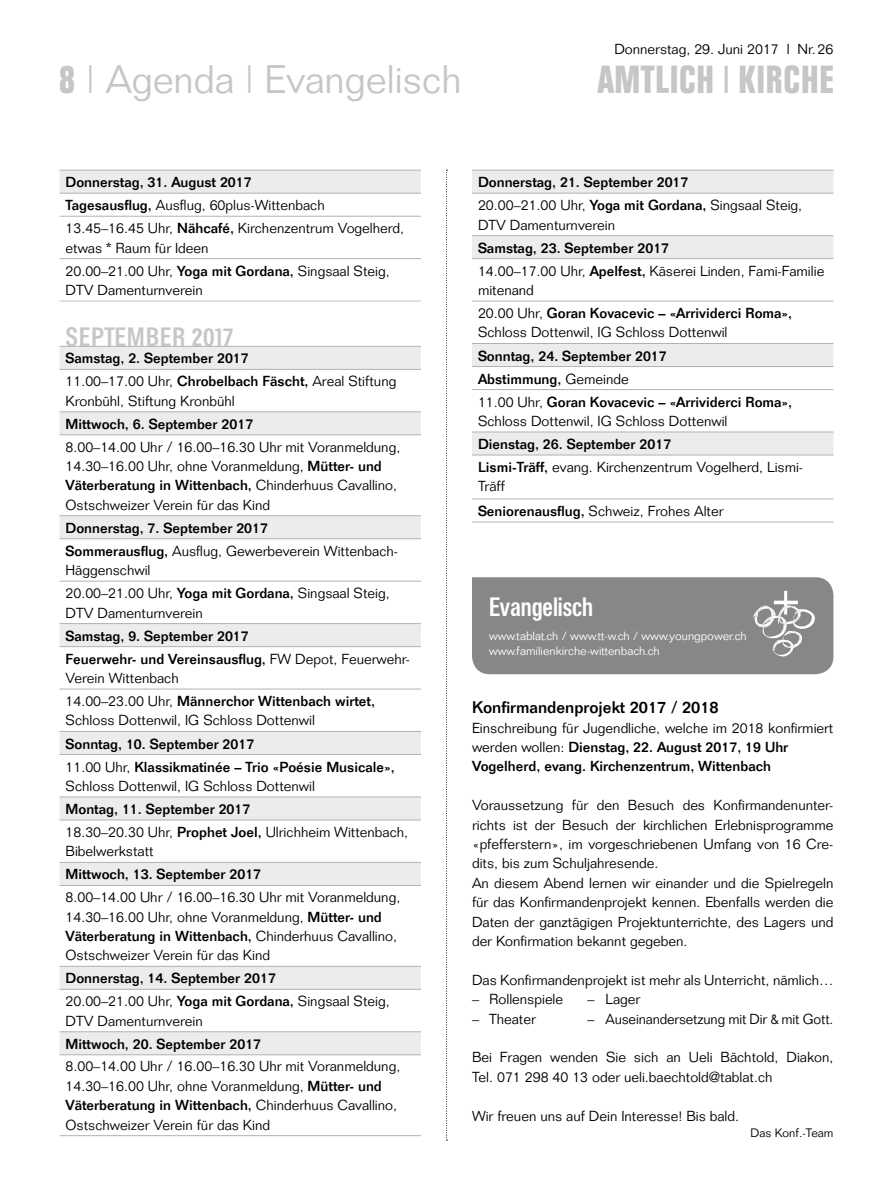
<style>
.page{position:relative;width:893px;height:1191px;background:#fff}
.page>*{position:absolute;margin:0;border:0;box-sizing:border-box;transform-origin:0 0}
.t1{font:300 39px "Folio";color:#c5c6c6}
.t2{font:700 39px "Folio Condensed BQ";letter-spacing:.03em;color:#c5c6c6}
.t3{font:500 26.25px "Folio Condensed BQ";letter-spacing:.04em;color:#c5c6c6}
.t4{font:500 26.25px "Folio Condensed BQ";color:#fff}
.t5{font:500 16.5px "Folio";color:#000}
.t6{font:300 14.25px/19.4px "Folio";color:#000}
.t7{font:500 14.25px/23.1px "Folio";color:#000}
.t8{font:300 12px/15px "Folio BQ";color:#fff}
.t9{font:300 12px "Folio";color:#000}
.s1{font-family:"Folio Condensed BQ";font-weight:700}
.s2{font-family:"Folio BQ";font-weight:300}
.s3{font-weight:500}
.s4{font-weight:300}
</style>
<div class="page">
<svg style="left:446px;top:170px;width:1px;height:970px"></svg>
<svg style="left:472px;top:171px;width:361px;height:283px"></svg>
<hr style="left:472px;top:170px;width:361px;height:1px;background:#b1b2b3">
<hr style="left:472px;top:193px;width:361px;height:1px;background:#b1b2b3">
<hr style="left:472px;top:235px;width:361px;height:1px;background:#b1b2b3">
<hr style="left:472px;top:258px;width:361px;height:1px;background:#b1b2b3">
<hr style="left:472px;top:301px;width:361px;height:1px;background:#b1b2b3">
<hr style="left:472px;top:343px;width:361px;height:1px;background:#b1b2b3">
<hr style="left:472px;top:366px;width:361px;height:1px;background:#b1b2b3">
<hr style="left:472px;top:389px;width:361px;height:1px;background:#b1b2b3">
<hr style="left:472px;top:431px;width:361px;height:1px;background:#b1b2b3">
<hr style="left:472px;top:454px;width:361px;height:1px;background:#b1b2b3">
<hr style="left:472px;top:498px;width:361px;height:1px;background:#b1b2b3">
<hr style="left:472px;top:521px;width:361px;height:1px;background:#b1b2b3">
<svg style="left:60px;top:171px;width:361px;height:883px"></svg>
<hr style="left:60px;top:346px;width:361px;height:1px;background:#b1b2b3">
<hr style="left:60px;top:301px;width:361px;height:1px;background:#c5c6c6">
<hr style="left:60px;top:170px;width:361px;height:1px;background:#b1b2b3">
<hr style="left:60px;top:193px;width:361px;height:1px;background:#b1b2b3">
<hr style="left:60px;top:216px;width:361px;height:1px;background:#b1b2b3">
<hr style="left:60px;top:258px;width:361px;height:1px;background:#b1b2b3">
<hr style="left:60px;top:369px;width:361px;height:1px;background:#b1b2b3">
<hr style="left:60px;top:411px;width:361px;height:1px;background:#b1b2b3">
<hr style="left:60px;top:434px;width:361px;height:1px;background:#b1b2b3">
<hr style="left:60px;top:515px;width:361px;height:1px;background:#b1b2b3">
<hr style="left:60px;top:538px;width:361px;height:1px;background:#b1b2b3">
<hr style="left:60px;top:581px;width:361px;height:1px;background:#b1b2b3">
<hr style="left:60px;top:623px;width:361px;height:1px;background:#b1b2b3">
<hr style="left:60px;top:646px;width:361px;height:1px;background:#b1b2b3">
<hr style="left:60px;top:688px;width:361px;height:1px;background:#b1b2b3">
<hr style="left:60px;top:731px;width:361px;height:1px;background:#b1b2b3">
<hr style="left:60px;top:754px;width:361px;height:1px;background:#b1b2b3">
<hr style="left:60px;top:796px;width:361px;height:1px;background:#b1b2b3">
<hr style="left:60px;top:819px;width:361px;height:1px;background:#b1b2b3">
<hr style="left:60px;top:862px;width:361px;height:1px;background:#b1b2b3">
<hr style="left:60px;top:885px;width:361px;height:1px;background:#b1b2b3">
<hr style="left:60px;top:966px;width:361px;height:1px;background:#b1b2b3">
<hr style="left:60px;top:989px;width:361px;height:1px;background:#b1b2b3">
<hr style="left:60px;top:1031px;width:361px;height:1px;background:#b1b2b3">
<hr style="left:60px;top:1054px;width:361px;height:1px;background:#b1b2b3">
<hr style="left:60px;top:1135px;width:361px;height:1px;background:#b1b2b3">
<div style="left:472px;top:577px;width:361px;height:97px;background:#868786"></div>
<p class="t6" style="left:614px;top:39px;width:221px">Donnerstag, 29. Juni 2017 l Nr.26</p>
<h1 class="t1" style="left:60px;top:56px;width:404px"><span class="s1">8</span> | Agenda | Evangelisch</h1>
<h1 class="t2" style="left:597px;top:58px;width:238px">AMTLICH <span class="s2">I</span> KIRCHE</h1>
<p class="t6" style="left:66px;top:171px;width:340px;line-height:23.1px"><span class="s3">Donnerstag, 31. August 2017<br>Tagesausflug,</span> Ausflug, 60plus-Wittenbach<br>13.45–16.45 Uhr, <span class="s3">Nähcafé,</span> Kirchenzentrum Vogelherd,</p>
<p class="t6" style="left:66px;top:236px;width:326px;line-height:23.1px">etwas * Raum für Ideen<br>20.00–21.00 Uhr, <span class="s3">Yoga mit Gordana,</span> Singsaal Steig,</p>
<p class="t6" style="left:66px;top:280px;width:139px">DTV Damenturnverein</p>
<h2 class="t3" style="left:66px;top:322px;width:170px">SEPTEMBER 2017</h2>
<p class="t7" style="left:66px;top:347px;width:332px">Samstag, 2. September 2017<br><span class="s4">11.00–17.00 Uhr,</span> Chrobelbach Fäscht, <span class="s4">Areal Stiftung</span></p>
<p class="t6" style="left:66px;top:391px;width:171px">Kronbühl, Stiftung Kronbühl</p>
<p class="t7" style="left:66px;top:412px;width:189px">Mittwoch, 6. September 2017</p>
<p class="t6" style="left:66px;top:437px;width:336px">8.00–14.00 Uhr / 16.00–16.30 Uhr mit Voranmeldung, 14.30–16.00 Uhr, ohne Voranmeldung, <span class="s3">Mütter- und Väterberatung in Wittenbach,</span> Chinderhuus Cavallino, Ostschweizer Verein für das Kind</p>
<p class="t7" style="left:66px;top:516px;width:334px">Donnerstag, 7. September 2017<br>Sommerausflug, <span class="s4">Ausflug, Gewerbeverein Wittenbach-</span></p>
<p class="t6" style="left:66px;top:558px;width:326px;line-height:23.1px">Häggenschwil<br>20.00–21.00 Uhr, <span class="s3">Yoga mit Gordana,</span> Singsaal Steig,</p>
<p class="t6" style="left:66px;top:603px;width:139px">DTV Damenturnverein</p>
<p class="t7" style="left:66px;top:624px;width:346px">Samstag, 9. September 2017<br>Feuerwehr- und Vereinsausflug, <span class="s4">FW Depot, Feuerwehr-</span></p>
<p class="t6" style="left:66px;top:666px;width:311px;line-height:23.1px">Verein Wittenbach<br>14.00–23.00 Uhr, <span class="s3">Männerchor Wittenbach wirtet,</span></p>
<p class="t6" style="left:66px;top:711px;width:251px">Schloss Dottenwil, IG Schloss Dottenwil</p>
<p class="t7" style="left:66px;top:731px;width:331px">Sonntag, 10. September 2017<br><span class="s4">11.00 Uhr,</span> Klassikmatinée – Trio «Poésie Musicale»,</p>
<p class="t6" style="left:66px;top:776px;width:251px">Schloss Dottenwil, IG Schloss Dottenwil</p>
<p class="t6" style="left:66px;top:797px;width:344px;line-height:23.1px"><span class="s3">Montag, 11. September 2017<br></span>18.30–20.30 Uhr, <span class="s3">Prophet Joel,</span> Ulrichheim Wittenbach,</p>
<p class="t6" style="left:66px;top:841px;width:90px">Bibelwerkstatt</p>
<p class="t7" style="left:66px;top:862px;width:197px">Mittwoch, 13. September 2017</p>
<p class="t6" style="left:66px;top:887px;width:336px">8.00–14.00 Uhr / 16.00–16.30 Uhr mit Voranmeldung, 14.30–16.00 Uhr, ohne Voranmeldung, <span class="s3">Mütter- und Väterberatung in Wittenbach,</span> Chinderhuus Cavallino, Ostschweizer Verein für das Kind</p>
<p class="t7" style="left:66px;top:966px;width:326px">Donnerstag, 14. September 2017<br><span class="s4">20.00–21.00 Uhr,</span> Yoga mit Gordana, <span class="s4">Singsaal Steig,</span></p>
<p class="t6" style="left:66px;top:1011px;width:139px">DTV Damenturnverein</p>
<p class="t7" style="left:66px;top:1032px;width:197px">Mittwoch, 20. September 2017</p>
<p class="t6" style="left:66px;top:1056px;width:336px">8.00–14.00 Uhr / 16.00–16.30 Uhr mit Voranmeldung, 14.30–16.00 Uhr, ohne Voranmeldung, <span class="s3">Mütter- und Väterberatung in Wittenbach,</span> Chinderhuus Cavallino, Ostschweizer Verein für das Kind</p>
<p class="t7" style="left:478px;top:170px;width:326px">Donnerstag, 21. September 2017<br><span class="s4">20.00–21.00 Uhr,</span> Yoga mit Gordana, <span class="s4">Singsaal Steig,</span></p>
<p class="t6" style="left:478px;top:215px;width:139px">DTV Damenturnverein</p>
<p class="t6" style="left:478px;top:236px;width:348px;line-height:23.1px"><span class="s3">Samstag, 23. September 2017<br></span>14.00–17.00 Uhr, <span class="s3">Apelfest,</span> Käserei Linden, Fami-Familie</p>
<p class="t7" style="left:478px;top:278px;width:316px"><span class="s4">mitenand<br>20.00 Uhr,</span> Goran Kovacevic – «Arrividerci Roma»,</p>
<p class="t6" style="left:478px;top:323px;width:251px">Schloss Dottenwil, IG Schloss Dottenwil</p>
<p class="t7" style="left:478px;top:344px;width:316px">Sonntag, 24. September 2017<br>Abstimmung, <span class="s4">Gemeinde<br>11.00 Uhr,</span> Goran Kovacevic – «Arrividerci Roma»,</p>
<p class="t6" style="left:478px;top:411px;width:251px">Schloss Dottenwil, IG Schloss Dottenwil</p>
<p class="t7" style="left:478px;top:432px;width:327px">Dienstag, 26. September 2017<br>Lismi-Träff, <span class="s4">evang. Kirchenzentrum Vogelherd, Lismi-</span></p>
<p class="t6" style="left:478px;top:474px;width:247px;line-height:24.6px">Träff<br><span class="s3">Seniorenausflug,</span> Schweiz, Frohes Alter</p>
<h2 class="t4" style="left:489px;top:592px;width:105px">Evangelisch</h2>
<p class="t8" style="left:489px;top:628px;width:259px">www.tablat.ch / www.tt-w.ch / www.youngpower.ch www.familienkirche-wittenbach.ch</p>
<p class="t5" style="left:472px;top:697px;width:248px">Konfirmandenprojekt 2017 / 2018</p>
<p class="t7" style="left:472px;top:717px;width:363px;line-height:19.4px"><span class="s4">Einschreibung für Jugendliche, welche im 2018 konfirmiert werden wollen:</span> Dienstag, 22. August 2017, 19 Uhr<br>Vogelherd, evang. Kirchenzentrum, Wittenbach</p>
<p class="t6" style="left:472px;top:795px;width:363px">Voraussetzung für den Besuch des Konfirmandenunter&shy;richts ist der Besuch der kirchlichen Erlebnisprogramme «pfefferstern», im vorgeschriebenen Umfang von 16 Cre&shy;dits, bis zum Schuljahresende.<br>An diesem Abend lernen wir einander und die Spielregeln für das Konfirmandenprojekt kennen. Ebenfalls werden die Daten der ganztägigen Projektunterrichte, des Lagers und der Konfirmation bekannt gegeben.</p>
<p class="t6" style="left:472px;top:970px;width:363px">Das Konfirmandenprojekt ist mehr als Unterricht, nämlich…</p>
<p class="t6" style="left:472px;top:989px;width:93px">– Rollenspiele</p>
<p class="t6" style="left:587px;top:989px;width:54px">– Lager</p>
<p class="t6" style="left:472px;top:1009px;width:65px">– Theater</p>
<p class="t6" style="left:587px;top:1009px;width:247px">– Auseinandersetzung mit Dir &amp; mit Gott.</p>
<p class="t6" style="left:472px;top:1047px;width:363px">Bei Fragen wenden Sie sich an Ueli Bächtold, Diakon,<br>Tel. 071 298 40 13 oder ueli.baechtold@tablat.ch</p>
<p class="t6" style="left:472px;top:1105px;width:269px">Wir freuen uns auf Dein Interesse! Bis bald.</p>
<p class="t9" style="left:750px;top:1125px;width:84px">Das Konf.-Team</p>
</div>
